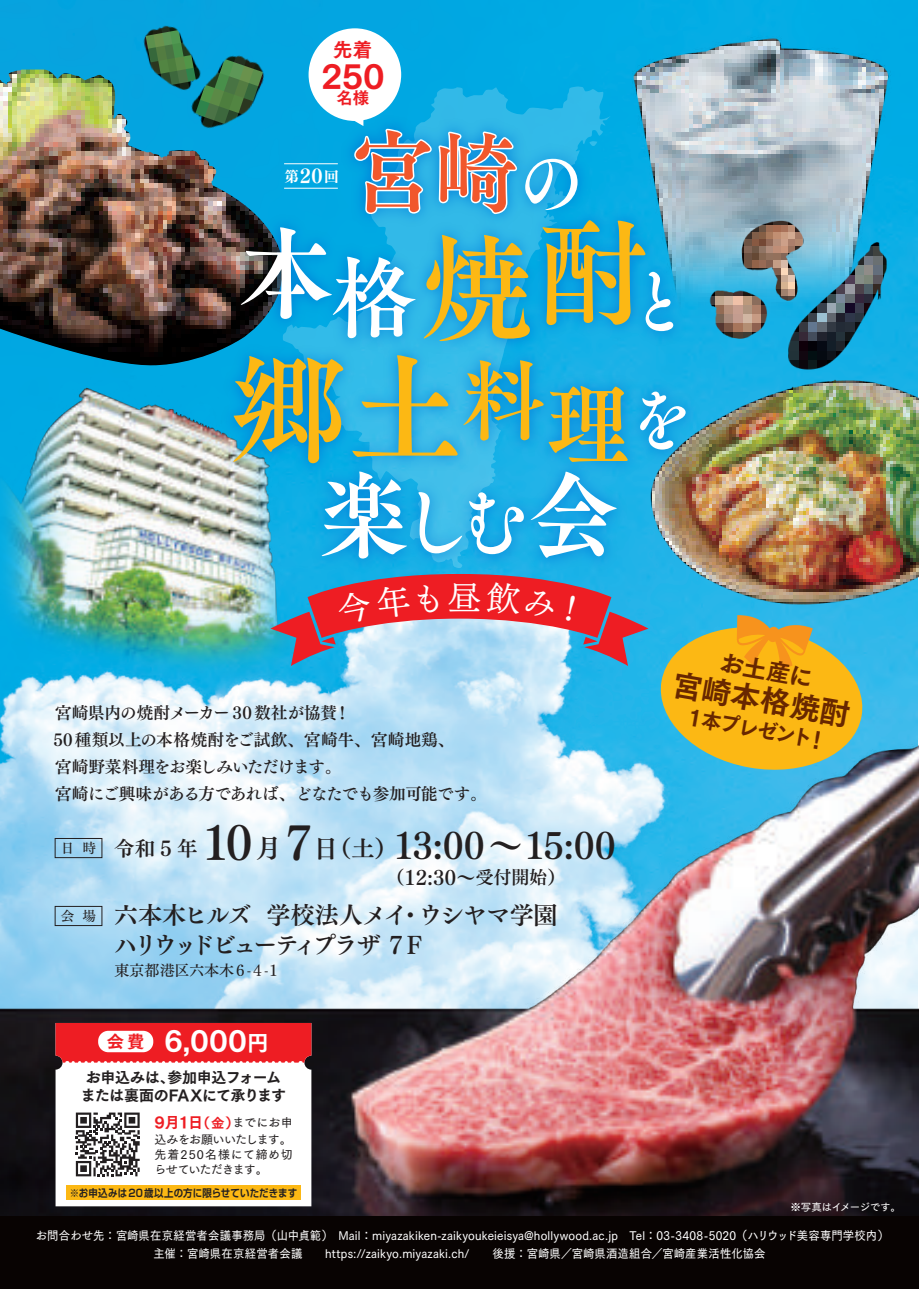
<style>
.page{position:relative;width:919px;height:1289px;background:#fff}
.page>*{position:absolute;margin:0;border:0;box-sizing:border-box;transform-origin:0 0}
.t1{font:35.7px "Tsuku Min Pro B";letter-spacing:-.015em;color:#231f20}
.t2{font:33.15px "Tsuku Min Pr 6 N RB";color:#fff}
.t3{font:30.9px "Tsuku Go Pro E";color:#ee1d23}
.t4{font:30px "Tsuku Go Pro E";color:#682700}
.t5{font:27px "Tsuku Go Pro E";color:#fff}
.t6{font:24px/30px "Tsuku Min Pro B";letter-spacing:-.09em;color:#231f20}
.t7{font:24px "Tsuku Go Pro E";color:#682700}
.t8{font:21px "Tsuku Go Pro E";color:#682700;scale:.95 1}
.t9{font:20.4px "Tsuku Min Pro B";color:#231f20}
.t10{font:19.5px "Tsuku Go Pro E";color:#ee1d23}
.t11{font:18px "Tsuku Min Pro B";color:#231f20}
.t12{font:16.65px/27px "Tsuku Min Pro B";letter-spacing:-.015em;color:#231f20}
.t13{font:16.5px "Tsuku Go Pro E";color:#ee1d23}
.t14{font:15px/18px "Tsuku Go Pro E";letter-spacing:-.035em;color:#231f20;text-align:center}
.t15{font:15px "Tsuku Min Pro D";letter-spacing:-.005em;color:#231f20}
.t16{font:14.55px "Tsuku Min Pro E";color:#fff}
.t17{font:13.5px "Tsuku Min Pro D";color:#231f20}
.t18{font:12px/18px "Tsuku Go Pro D";letter-spacing:.015em;color:#fff;text-align:center;scale:.95 1}
.t19{font:12px/16.5px "Tsuku Go Pro D";letter-spacing:-.04em;color:#231f20}
.t20{font:12px/15px "Tsuku Go Pro D";letter-spacing:.04em;color:#231f20}
.t21{font:700 10.5px "Shin Go Pro De";letter-spacing:.015em;color:#231f20;scale:.9 1}
.t22{font:10.5px "Tsuku Go Pro D";letter-spacing:-.05em;color:#fff}
.s1{font-size:19.05px}
.s2{font-size:45.9px}
.s3{font-size:25.5px}
.s4{font-size:22.95px}
.s5{font-size:19.8px}
.s6{font-size:17.25px;color:#ee1d23}
.s7{font-size:21.6px}
.s8{font-family:"Tsuku Go Pro E";font-size:15px;color:#ee1d23}
.s9{font-family:"Tsuku Go Pro E";font-size:13.5px;color:#ee1d23}
</style>
<div class="page">
<img style="left:0;top:0;width:917px;height:732px">
<svg style="left:293px;top:86px;width:317px;height:23px;background:#13afe4"></svg>
<img style="left:0;top:732px;width:918px;height:484px">
<div style="left:0;top:1216px;width:918px;height:72px;background:#080302"></div>
<img style="left:620px;top:25px;width:280px;height:332px">
<img style="left:0;top:70px;width:293px;height:297px">
<img style="left:780px;top:237px;width:111px;height:137px">
<img style="left:0;top:375px;width:307px;height:323px">
<img style="left:706px;top:287px;width:63px;height:53px">
<img style="left:737px;top:218px;width:72px;height:84px">
<img style="left:648px;top:374px;width:270px;height:244px">
<img style="left:133px;top:13px;width:72px;height:88px">
<img style="left:181px;top:36px;width:97px;height:111px">
<div style="left:308px;top:28px;width:93px;height:93px;background:#fff;border-radius:50%"></div>
<img style="left:214px;top:109px;width:491px;height:469px">
<svg style="left:423px;top:235px;width:107px;height:106px;background:#79ae8f"></svg>
<svg style="left:233px;top:356px;width:110px;height:107px;background:#72a887"></svg>
<svg style="left:352px;top:355px;width:105px;height:102px;background:#5ab6bc"></svg>
<svg style="left:525px;top:159px;width:52px;height:51px"></svg>
<svg style="left:241px;top:227px;width:175px;height:111px"></svg>
<svg style="left:542px;top:220px;width:131px;height:111px;background:#5aaba6"></svg>
<svg style="left:463px;top:360px;width:164px;height:102px;background:#5aada9"></svg>
<svg style="left:640px;top:391px;width:45px;height:58px"></svg>
<svg style="left:321px;top:471px;width:86px;height:87px"></svg>
<svg style="left:418px;top:492px;width:44px;height:61px"></svg>
<svg style="left:469px;top:492px;width:55px;height:62px"></svg>
<svg style="left:530px;top:471px;width:87px;height:87px"></svg>
<svg style="left:346px;top:106px;width:85px;height:108px;background:#62a3c2"></svg>
<svg style="left:438px;top:131px;width:79px;height:83px;background:#9c9aa3"></svg>
<div style="left:55px;top:838px;width:47px;height:20px;border:1px solid #231f20"></div>
<div style="left:55px;top:906px;width:47px;height:19px;border:1px solid #231f20"></div>
<hr style="left:284px;top:163px;width:54px;height:1px;background:#fff">
<hr style="left:284px;top:188px;width:54px;height:1px;background:#fff">
<svg style="left:56px;top:1022px;width:255px;height:184px"></svg>
<svg style="left:654px;top:615px;width:214px;height:162px;background:#b6b55c"></svg>
<svg style="left:270px;top:574px;width:378px;height:92px;background:#a97c92"></svg>
<h3 class="t10" style="left:333px;top:32px;width:41px">先着</h3>
<h3 class="t13" style="left:336px;top:83px;width:34px">名様</h3>
<h3 class="t3" style="left:321px;top:48px;width:65px">250</h3>
<p class="t16" style="left:284px;top:165px;width:56px">第<span class="s1">20</span>回</p>
<h2 class="t2" style="left:448px;top:568px;width:35px">昼</h2>
<h3 class="t12" style="left:53px;top:698px;width:435px">宮崎県内の焼酎メーカー 30数社が協賛！<br>50種類以上の本格焼酎をご試飲、宮崎牛、宮崎地鶏、<br>宮崎野菜料理をお楽しみいただけます。<br>宮崎にご興味がある方であれば、どなたでも参加可能です。</h3>
<p class="t17" style="left:61px;top:835px;width:37px">日 時</p>
<p class="t17" style="left:61px;top:903px;width:37px">会 場</p>
<h3 class="t9" style="left:114px;top:832px;width:85px">令和5年</h3>
<h1 class="t1" style="left:203px;top:817px;width:414px"><span class="s2">10</span> <span class="s3">月</span> <span class="s2">7</span><span class="s3">日</span><span class="s4">（土）</span>13:00～15:00</h1>
<h3 class="t11" style="left:386px;top:863px;width:180px">（<span class="s5">12:30～</span>受付開始）</h3>
<h3 class="t6" style="left:114px;top:899px;width:445px">六本木ヒルズ 学校法人メイ・ウシヤマ学園ハリウッドビューティプラザ７F</h3>
<p class="t15" style="left:114px;top:956px;width:168px">東京都港区六本木６-４-１</p>
<h3 class="t5" style="left:107px;top:1016px;width:163px"><span class="s6">会費</span> 6,000<span class="s7">円</span></h3>
<p class="t14" style="left:81px;top:1067px;width:207px">お申込みは、参加申込フォームまたは裏面のFAXにて承ります</p>
<p class="t19" style="left:154px;top:1112px;width:140px"><span class="s8">9月1日</span><span class="s9">（金）</span>までにお申込みをお願いいたします。</p>
<p class="t20" style="left:154px;top:1145px;width:140px">先着250名様にて締め切らせていただきます。</p>
<p class="t21" style="left:70px;top:1183px;width:254px">※お申込みは20歳以上の方に限らせていただきます</p>
<h3 class="t7" style="left:724px;top:640px;width:96px;rotate:10deg">お土産に</h3>
<h3 class="t4" style="left:677px;top:657px;width:181px;rotate:10deg">宮崎本格焼酎</h3>
<h3 class="t8" style="left:688px;top:698px;width:152px;rotate:10deg">１本プレゼント！</h3>
<p class="t22" style="left:790px;top:1197px;width:112px">※写真はイメージです。</p>
<p class="t18" style="left:36px;top:1224px;width:899px">お問合わせ先：宮崎県在京経営者会議事務局（山中貞範）　Mail：miyazakiken-zaikyoukeieisya@hollywood.ac.jp　Tel：03-3408-5020（ハリウッド美容専門学校内）主催：宮崎県在京経営者会議　　https://zaikyo.miyazaki.ch/　　後援：宮崎県／宮崎県酒造組合／宮崎産業活性化協会</p>
</div>
